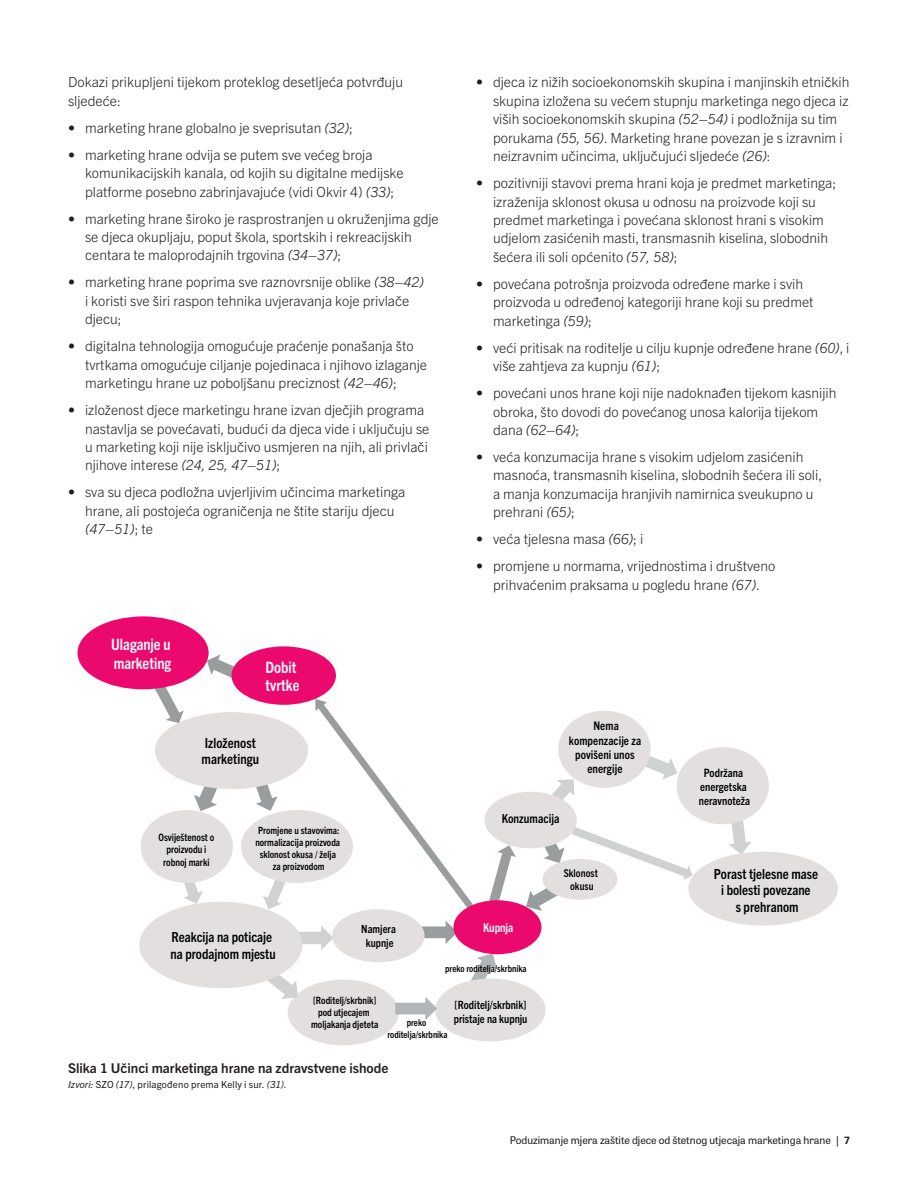
<style>
.page{position:relative;width:918px;height:1188px;background:#fff}
.page>*{position:absolute;margin:0;border:0;box-sizing:border-box;transform-origin:0 0}
.t1{font:700 condensed 15.75px/18.9px "Trade Gothic Next LT Pro";color:#fff}
.t2{font:300 13.95px/18.5px "Trade Gothic Next LT Pro";color:#231f20}
.t3{font:700 condensed 13.95px/16.6px "Trade Gothic Next LT Pro";color:#000001}
.t4{font:700 13.5px "Trade Gothic Next LT Pro";color:#231f20}
.t5{font:700 condensed 12.45px "Trade Gothic Next LT Pro";color:#000001}
.t6{font:700 condensed 12.15px "Trade Gothic Next LT Pro";letter-spacing:-.01em;color:#fff}
.t7{font:700 condensed 12px/14.4px "Trade Gothic Next LT Pro";letter-spacing:.005em;color:#000001;text-align:center}
.t8{font:700 condensed 11.55px/13.8px "Trade Gothic Next LT Pro";color:#000001;text-align:center}
.t9{font:700 condensed 11.4px/13.6px "Trade Gothic Next LT Pro";color:#000001}
.t10{font:700 condensed 11.25px/13.5px "Trade Gothic Next LT Pro";letter-spacing:.005em;color:#000001;text-align:center}
.t11{font:700 condensed 10.8px/12.9px "Trade Gothic Next LT Pro";letter-spacing:.005em;color:#000001;text-align:center}
.t12{font:10.5px "Tablet Gothic";color:#231f20}
.t13{font:700 condensed 10.2px/12.3px "Trade Gothic Next LT Pro";color:#000001;text-align:center}
.t14{font:700 condensed 10.05px/12px "Trade Gothic Next LT Pro";color:#000001;text-align:center}
.t15{font:700 condensed 9.9px/12px "Trade Gothic Next LT Pro";color:#000001;text-align:center}
.t16{font:9.75px "Trade Gothic Next LT Pro";letter-spacing:.02em;color:#231f20}
.t17{font:700 condensed 9.45px/11.4px "Trade Gothic Next LT Pro";color:#000001;text-align:center}
.s1{font-style:italic}
.s2{font-family:"Univers LT Std"}
.s3{font-family:"Univers LT Std";font-weight:700}
</style>
<div class="page">
<svg style="left:315px;top:699px;width:158px;height:209px"></svg>
<svg style="left:470px;top:953px;width:27px;height:28px"></svg>
<svg style="left:422px;top:921px;width:33px;height:23px"></svg>
<svg style="left:297px;top:926px;width:36px;height:24px"></svg>
<svg style="left:263px;top:878px;width:22px;height:31px"></svg>
<svg style="left:184px;top:881px;width:19px;height:23px"></svg>
<svg style="left:256px;top:781px;width:22px;height:30px"></svg>
<svg style="left:194px;top:784px;width:24px;height:27px"></svg>
<svg style="left:207px;top:654px;width:35px;height:25px"></svg>
<svg style="left:154px;top:681px;width:30px;height:42px"></svg>
<svg style="left:572px;top:827px;width:121px;height:53px"></svg>
<svg style="left:526px;top:883px;width:31px;height:28px"></svg>
<svg style="left:488px;top:845px;width:28px;height:58px"></svg>
<svg style="left:544px;top:840px;width:21px;height:23px"></svg>
<svg style="left:729px;top:820px;width:22px;height:35px"></svg>
<svg style="left:646px;top:756px;width:31px;height:24px"></svg>
<svg style="left:552px;top:779px;width:22px;height:21px"></svg>
<div style="left:155px;top:712px;width:153px;height:77px;background:#e2dfde;border-radius:50%"></div>
<div style="left:241px;top:810px;width:112px;height:73px;background:#e2dfde;border-radius:50%"></div>
<div style="left:141px;top:810px;width:92px;height:73px;background:#e2dfde;border-radius:50%"></div>
<div style="left:332px;top:909px;width:93px;height:53px;background:#e2dfde;border-radius:50%"></div>
<div style="left:453px;top:900px;width:88px;height:54px;background:#ec096d;border-radius:50%"></div>
<div style="left:485px;top:792px;width:92px;height:56px;background:#e2dfde;border-radius:50%"></div>
<div style="left:558px;top:711px;width:93px;height:77px;background:#e2dfde;border-radius:50%"></div>
<div style="left:677px;top:747px;width:92px;height:77px;background:#e2dfde;border-radius:50%"></div>
<div style="left:688px;top:852px;width:150px;height:74px;background:#e2dfde;border-radius:50%"></div>
<div style="left:288px;top:980px;width:111px;height:65px;background:#e2dfde;border-radius:50%"></div>
<div style="left:435px;top:979px;width:111px;height:62px;background:#e2dfde;border-radius:50%"></div>
<svg style="left:395px;top:997px;width:42px;height:23px"></svg>
<div style="left:77px;top:616px;width:132px;height:73px;background:#ec096d;border-radius:50%"></div>
<div style="left:232px;top:646px;width:104px;height:59px;background:#ec096d;border-radius:50%"></div>
<div style="left:543px;top:859px;width:74px;height:41px;background:#e2dfde;border-radius:50%"></div>
<svg style="left:266px;top:969px;width:32px;height:30px"></svg>
<div style="left:139px;top:902px;width:163px;height:86px;background:#e2dfde;border-radius:50%"></div>
<p class="t2" style="left:68px;top:72px;width:337px">Dokazi prikupljeni tijekom proteklog desetljeća potvrđuju sljedeće:</p>
<p class="t2" style="left:68px;top:118px;width:287px">• marketing hrane globalno je sveprisutan <span class="s1">(32)</span>;</p>
<p class="t2" style="left:85px;top:144px;width:320px;text-indent:-17px">• marketing hrane odvija se putem sve većeg broja komunikacijskih kanala, od kojih su digitalne medijske platforme posebno zabrinjavajuće (vidi Okvir 4) <span class="s1">(33)</span>;</p>
<p class="t2" style="left:85px;top:208px;width:355px;text-indent:-17px">• marketing hrane široko je rasprostranjen u okruženjima gdje se djeca okupljaju, poput škola, sportskih i rekreacijskih centara te maloprodajnih trgovina <span class="s1">(34–37)</span>;</p>
<p class="t2" style="left:85px;top:272px;width:340px;text-indent:-17px">• marketing hrane poprima sve raznovrsnije oblike <span class="s1">(38–42) </span>i koristi sve širi raspon tehnika uvjeravanja koje privlače djecu;</p>
<p class="t2" style="left:85px;top:336px;width:344px;text-indent:-17px">• digitalna tehnologija omogućuje praćenje ponašanja što tvrtkama omogućuje ciljanje pojedinaca i njihovo izlaganje marketingu hrane uz poboljšanu preciznost <span class="s1">(42–46)</span>;</p>
<p class="t2" style="left:85px;top:400px;width:346px;text-indent:-17px">• izloženost djece marketingu hrane izvan dječjih programa nastavlja se povećavati, budući da djeca vide i uključuju se u marketing koji nije isključivo usmjeren na njih, ali privlači njihove interese <span class="s1">(24, 25, 47–51)</span>;</p>
<p class="t2" style="left:85px;top:482px;width:322px;text-indent:-17px">• sva su djeca podložna uvjerljivim učincima marketinga hrane, ali postojeća ograničenja ne štite stariju djecu <span class="s1">(47–51)</span>; te</p>
<p class="t1" style="left:111px;top:634px;width:62px">Ulaganje u marketing</p>
<p class="t1" style="left:265px;top:656px;width:36px">Dobit tvrtke</p>
<p class="t3" style="left:202px;top:734px;width:59px">Izloženost marketingu</p>
<p class="t13" style="left:159px;top:830px;width:57px">Osviještenost o proizvodu i robnoj marki</p>
<p class="t15" style="left:255px;top:824px;width:86px">Promjene u stavovima: normalizacija proizvoda sklonost okusa / želja za proizvodom</p>
<p class="t2" style="left:493px;top:72px;width:358px;text-indent:-17px">• djeca iz nižih socioekonomskih skupina i manjinskih etničkih skupina izložena su većem stupnju marketinga nego djeca iz viših socioekonomskih skupina <span class="s1">(52–54)</span> i podložnija su tim porukama <span class="s1">(55, 56)</span>. Marketing hrane povezan je s izravnim i neizravnim učincima, uključujući sljedeće <span class="s1">(26)</span>:</p>
<p class="t2" style="left:493px;top:173px;width:345px;text-indent:-17px">• pozitivniji stavovi prema hrani koja je predmet marketinga; izraženija sklonost okusa u odnosu na proizvode koji su predmet marketinga i povećana sklonost hrani s visokim udjelom zasićenih masti, transmasnih kiselina, slobodnih šećera ili soli općenito <span class="s1">(57, 58)</span>;</p>
<p class="t2" style="left:493px;top:274px;width:322px;text-indent:-17px">• povećana potrošnja proizvoda određene marke i svih proizvoda u određenoj kategoriji hrane koji su predmet marketinga <span class="s1">(59)</span>;</p>
<p class="t2" style="left:493px;top:338px;width:358px;text-indent:-17px">• veći pritisak na roditelje u cilju kupnje određene hrane <span class="s1">(60)</span>, i više zahtjeva za kupnju <span class="s1">(61)</span>;</p>
<p class="t2" style="left:493px;top:383px;width:345px;text-indent:-17px">• povećani unos hrane koji nije nadoknađen tijekom kasnijih obroka, što dovodi do povećanog unosa kalorija tijekom dana <span class="s1">(62–64)</span>;</p>
<p class="t2" style="left:493px;top:447px;width:331px;text-indent:-17px">• veća konzumacija hrane s visokim udjelom zasićenih masnoća, transmasnih kiselina, slobodnih šećera ili soli, a manja konzumacija hranjivih namirnica sveukupno u prehrani <span class="s1">(65)</span>;</p>
<p class="t2" style="left:476px;top:529px;width:169px">• veća tjelesna masa <span class="s1">(66)</span>; i</p>
<p class="t2" style="left:476px;top:556px;width:301px;text-align:center">• promjene u normama, vrijednostima i društveno prihvaćenim praksama u pogledu hrane <span class="s1">(67)</span>.</p>
<p class="t7" style="left:569px;top:718px;width:74px">Nema kompenzacije za povišeni unos energije</p>
<p class="t5" style="left:502px;top:810px;width:59px">Konzumacija</p>
<p class="t11" style="left:564px;top:866px;width:36px">Sklonost okusu</p>
<p class="t8" style="left:699px;top:765px;width:53px">Podržana energetska neravnoteža</p>
<p class="t3" style="left:714px;top:864px;width:106px;text-align:center">Porast tjelesne mase i bolesti povezane<br>s prehranom</p>
<p class="t3" style="left:171px;top:928px;width:107px">Reakcija na poticaje na prodajnom mjestu</p>
<p class="t10" style="left:361px;top:922px;width:36px">Namjera kupnje</p>
<p class="t6" style="left:483px;top:919px;width:31px">Kupnja</p>
<p class="t17" style="left:445px;top:962px;width:83px">preko roditelja/skrbnika</p>
<p class="t14" style="left:311px;top:993px;width:69px">[Roditelj/skrbnik] pod utjecajem moljakanja djeteta</p>
<p class="t9" style="left:454px;top:997px;width:75px">[Roditelj/skrbnik] pristaje na kupnju</p>
<p class="t17" style="left:387px;top:1017px;width:62px">preko roditelja/skrbnika</p>
<p class="t4" style="left:68px;top:1058px;width:322px">Slika 1 Učinci marketinga hrane na zdravstvene ishode</p>
<p class="t16" style="left:68px;top:1078px;width:220px"><span class="s1">Izvori:</span> SZO <span class="s1">(17)</span>, prilagođeno prema Kelly i sur. <span class="s1">(31)</span>.</p>
<p class="t12" style="left:510px;top:1133px;width:342px">Poduzimanje mjera zaštite djece od štetnog utjecaja marketinga hrane <span class="s2">|</span> <span class="s3">7</span></p>
</div>
